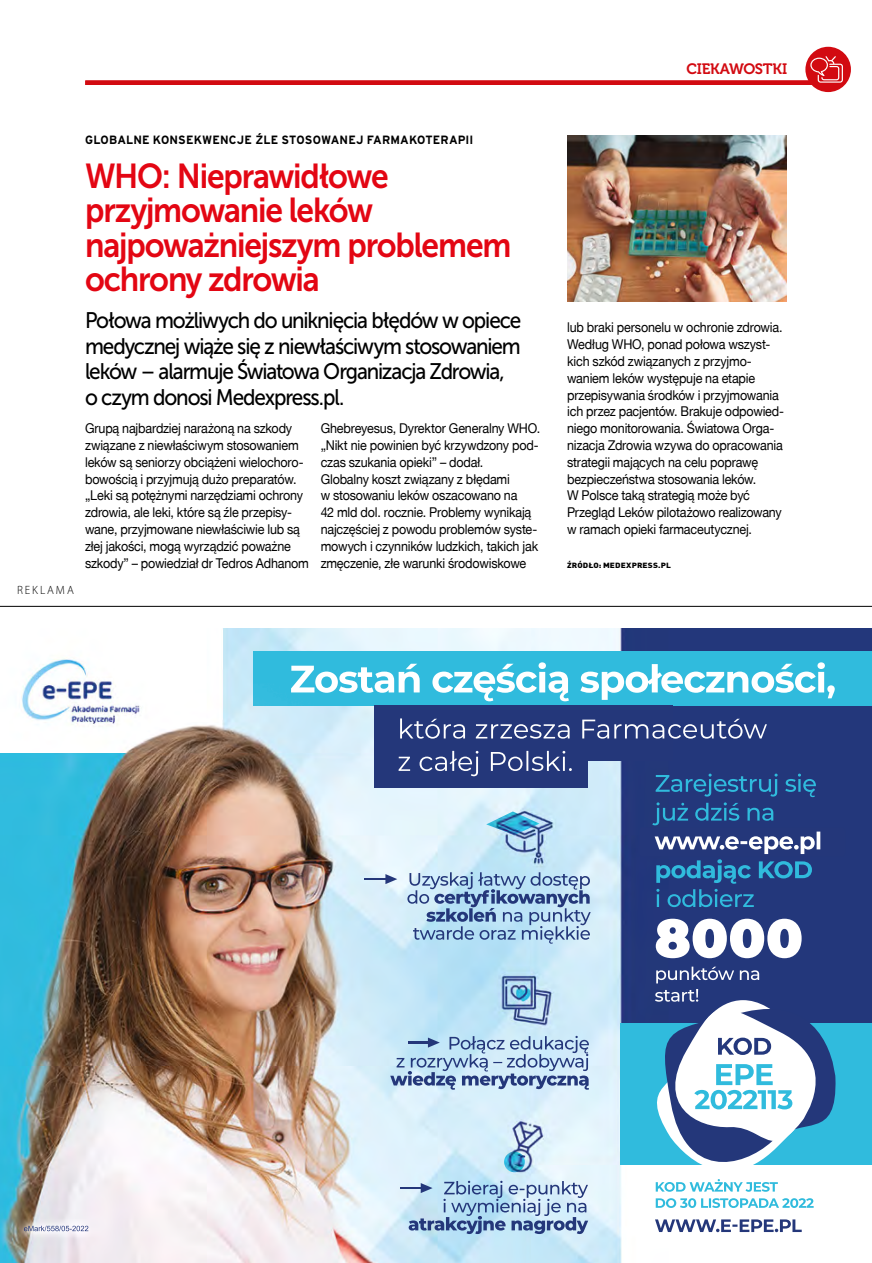
<style>
.page{position:relative;width:872px;height:1263px;background:#fff}
.page>*{position:absolute;margin:0;border:0;box-sizing:border-box;transform-origin:0 0}
.t1{font:34.5px/34.5px "Museo Sans 700";letter-spacing:-.04em;color:#e30613;scale:.92 1}
.t2{font:22.5px/25.5px "Museo Sans 500";letter-spacing:-.055em;color:#000;scale:.92 1}
.t3{font:15px "Museo 700";letter-spacing:-.015em;color:#d20a11}
.t4{font:13.5px/16.8px "Helvetica Neue CE";letter-spacing:-.015em;color:#000;scale:.93 1}
.t5{font:700 12px "Interstate PL";letter-spacing:.01em;color:#000;scale:.96 1}
.t6{font:300 12px "Myriad Pro";color:#000}
.t7{font:900 7.5px "DINPL";letter-spacing:.015em;color:#000;scale:1.12 1}
</style>
<div class="page">
<hr style="left:0;top:606px;width:872px;height:1px;background:#000">
<img style="left:0;top:628px;width:814px;height:635px">
<img style="left:0;top:754px;width:531px;height:509px">
<img style="left:531px;top:628px;width:341px;height:537px">
<div style="left:254px;top:651px;width:76px;height:55px;background:#30bbdd"></div>
<img style="left:860px;top:651px;width:12px;height:55px">
<div style="left:330px;top:651px;width:530px;height:55px;background:#30bbdd"></div>
<img style="left:291px;top:662px;width:534px;height:38px">
<div style="left:374px;top:706px;width:298px;height:54px;background:#24377a"></div>
<img style="left:374px;top:733px;width:213px;height:55px">
<img style="left:400px;top:718px;width:342px;height:21px">
<img style="left:409px;top:872px;width:181px;height:18px">
<img style="left:364px;top:878px;width:21px;height:2px">
<svg style="left:385px;top:874px;width:12px;height:10px"></svg>
<img style="left:408px;top:1041px;width:20px;height:2px">
<svg style="left:428px;top:1037px;width:12px;height:11px"></svg>
<img style="left:400px;top:1187px;width:21px;height:2px">
<svg style="left:421px;top:1183px;width:11px;height:10px"></svg>
<img style="left:486px;top:811px;width:53px;height:24px">
<img style="left:449px;top:1036px;width:140px;height:17px">
<img style="left:444px;top:1181px;width:144px;height:17px">
<img style="left:504px;top:1151px;width:21px;height:21px;border-radius:10px">
<div style="left:620px;top:1023px;width:252px;height:142px;background:#30bbdd"></div>
<img style="left:655px;top:774px;width:161px;height:23px">
<div style="left:639px;top:827px;width:206px;height:30px;background:#24377a"></div>
<img style="left:654px;top:831px;width:166px;height:23px">
<img style="left:655px;top:966px;width:104px;height:34px">
<img style="left:655px;top:1219px;width:146px;height:13px">
<img style="left:655px;top:1207px;width:158px;height:1px">
<img style="left:45px;top:1226px;width:43px;height:5px">
<img style="left:656px;top:919px;width:145px;height:39px">
<img style="left:635px;top:1000px;width:207px;height:207px">
<img style="left:657px;top:1149px;width:180px;height:30px">
<img style="left:655px;top:1009px;width:188px;height:140px">
<img style="left:694px;top:1064px;width:98px;height:45px">
<img style="left:718px;top:1037px;width:53px;height:18px">
<img style="left:567px;top:135px;width:220px;height:167px">
<div style="left:805px;top:47px;width:46px;height:45px;background:#d20a11;border-radius:50%"></div>
<svg style="left:810px;top:56px;width:33px;height:27px"></svg>
<div style="left:85px;top:80px;width:727px;height:5px;background:#d20a11"></div>
<p class="t6" style="left:17px;top:583px;width:58px">R E K L A M A</p>
<p class="t5" style="left:85px;top:133px;width:406px">GLOBALNE KONSEKWENCJE ŹLE STOSOWANEJ FARMAKOTERAPII</p>
<h1 class="t1" style="left:85px;top:159px;width:465px">WHO: Nieprawidłowe przyjmowanie leków najpoważniejszym problemem ochrony zdrowia</h1>
<h2 class="t2" style="left:85px;top:308px;width:475px">Połowa możliwych do uniknięcia błędów w opiece medycznej wiąże się z niewłaściwym stosowaniem leków – alarmuje Światowa Organizacja Zdrowia, o czym donosi Medexpress.pl.</h2>
<p class="t4" style="left:85px;top:420px;width:242px">Grupą najbardziej narażoną na szkody związane z niewłaściwym stosowaniem leków są seniorzy obciążeni wielochoro&shy;bowością i przyjmują dużo preparatów. „Leki są potężnymi narzędziami ochrony zdrowia, ale leki, które są źle przepisy&shy;wane, przyjmowane niewłaściwie lub są złej jakości, mogą wyrządzić poważne szkody” – powiedział dr Tedros Adhanom</p>
<p class="t4" style="left:321px;top:420px;width:237px">Ghebreyesus, Dyrektor Generalny WHO. „Nikt nie powinien być krzywdzony pod&shy;czas szukania opieki” – dodał.<br>Globalny koszt związany z błędami<br>w stosowaniu leków oszacowano na<br>42 mld dol. rocznie. Problemy wynikają najczęściej z powodu problemów syste&shy;mowych i czynników ludzkich, takich jak zmęczenie, złe warunki środowiskowe</p>
<p class="t3" style="left:686px;top:60px;width:102px">CIEKAWOSTKI</p>
<p class="t4" style="left:567px;top:319px;width:235px">lub braki personelu w ochronie zdrowia.<br>Według WHO, ponad połowa wszyst&shy;kich szkód związanych z przyjmo&shy;waniem leków występuje na etapie przepisywania środków i przyjmowania ich przez pacjentów. Brakuje odpowied&shy;niego monitorowania. Światowa Orga&shy;nizacja Zdrowia wzywa do opracowania strategii mających na celu poprawę bezpieczeństwa stosowania leków.<br>W Polsce taką strategią może być Przegląd Leków pilotażowo realizowany w ramach opieki farmaceutycznej.</p>
<p class="t7" style="left:567px;top:560px;width:94px">ŹRÓDŁO: MEDEXPRESS.PL</p>
</div>
